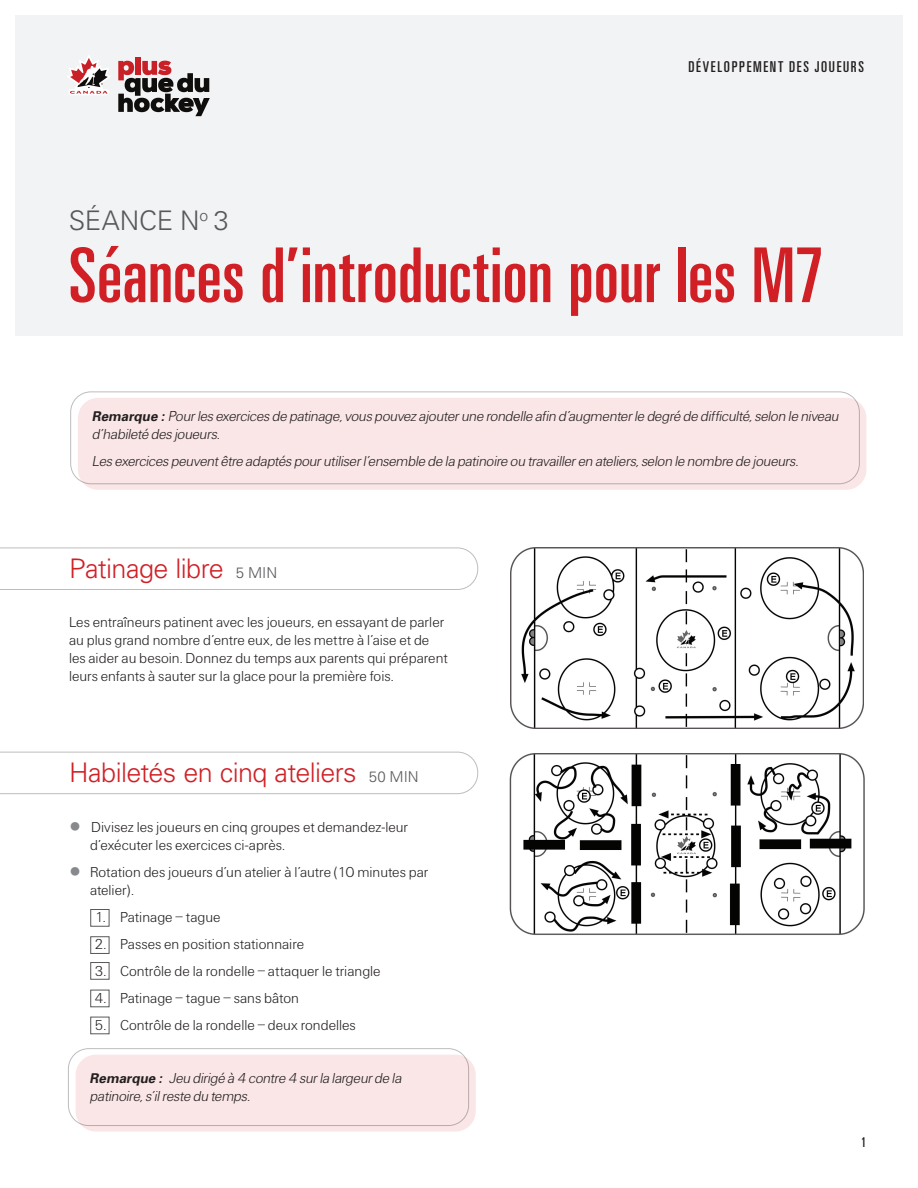
<style>
.page{position:relative;width:918px;height:1188px;background:#fff}
.page>*{position:absolute;margin:0;border:0;box-sizing:border-box;transform-origin:0 0}
.t1{font:ultra-condensed 75.75px "Univers";letter-spacing:.005em;color:#d02026}
.t2{font:300 27px "Univers";letter-spacing:-.025em;color:#d02026}
.t3{font:300 27px "Univers";letter-spacing:-.005em;color:#57585a}
.t4{font:15px/18px "Univers U45";color:#231f20}
.t5{font:italic 15px/18px "Univers U45";color:#231f20}
.t6{font:ultra-condensed 15px "Univers";letter-spacing:.11em;color:#231f20}
.t7{font:ultra-condensed 13.5px "Univers";color:#231f20}
.s1{font-family:"Univers";font-weight:700;font-size:13.5px}
.s2{font-size:15px;color:#57585a}
.s3{font-family:"Univers";font-weight:300;font-size:24px;color:#87898c}
</style>
<div class="page">
<img style="left:510px;top:548px;width:354px;height:181px">
<img style="left:509px;top:753px;width:356px;height:182px">
<div style="left:0;top:0;width:918px;height:343px;background:#f2f3f4"></div>
<div style="left:0;top:0;width:918px;height:351px;border:15px solid #fff"></div>
<svg style="left:0;top:548px;width:478px;height:42px"></svg>
<svg style="left:0;top:752px;width:478px;height:42px"></svg>
<div style="left:78px;top:398px;width:788px;height:92px;background:#fae6e7;border-radius:20px"></div>
<div style="left:70px;top:392px;width:790px;height:92px;border:1px solid #231f20;border-radius:20px"></div>
<div style="left:91px;top:909px;width:18px;height:17px;border:1px solid #57585a"></div>
<div style="left:91px;top:990px;width:18px;height:17px;border:1px solid #57585a"></div>
<div style="left:76px;top:1055px;width:400px;height:77px;background:#fae6e7;border-radius:20px"></div>
<div style="left:68px;top:1048px;width:401px;height:78px;border:1px solid #231f20;border-radius:20px"></div>
<div style="left:91px;top:1017px;width:18px;height:17px;border:1px solid #57585a"></div>
<svg style="left:67px;top:55px;width:43px;height:40px"></svg>
<div style="left:135px;top:58px;width:6px;height:17px;background:#c82026"></div>
<svg style="left:118px;top:61px;width:92px;height:55px"></svg>
<p class="t6" style="left:688px;top:59px;width:177px">DÉVELOPPEMENT DES JOUEURS</p>
<h2 class="t3" style="left:69px;top:204px;width:162px">SÉANCE N<sup>o</sup> 3</h2>
<h1 class="t1" style="left:69px;top:232px;width:756px">Séances d’introduction pour les M7</h1>
<p class="t5" style="left:92px;top:407px;width:751px"><span class="s1">Remarque :</span> Pourlesexercicesde patinage,vouspouvezajouterune rondelle afin d’augmenterle degré de difficulté,selon le niveau d’habileté desjoueurs.</p>
<p class="t5" style="left:92px;top:452px;width:711px">Lesexercicespeuventêtre adaptéspourutiliserl’ensemble de la patinoire ou travailleren ateliers,selon le nombre de joueurs.</p>
<h2 class="t2" style="left:69px;top:552px;width:210px">Patinage libre <span class="s2">5 MIN</span></h2>
<p class="t4" style="left:69px;top:614px;width:380px">Les entraîneurs patinent avec les joueurs, en essayant de parler au plus grand nombre d’entre eux, de les mettre à l’aise et de les aider au besoin. Donnez du temps aux parents qui préparent leurs enfants à sauter sur la glace pour la première fois.</p>
<h2 class="t2" style="left:69px;top:756px;width:351px">Habiletés en cinq ateliers <span class="s2">50 MIN</span></h2>
<p class="t4" style="left:90px;top:818px;width:320px;text-indent:-21px"><span class="s3">•</span> Divisez les joueurs en cinq groupes et demandez-leur d’exécuter les exercices ci-après.</p>
<p class="t4" style="left:90px;top:863px;width:340px;text-indent:-21px"><span class="s3">•</span> Rotation des joueurs d’un atelier à l’autre (10 minutes par atelier).</p>
<p class="t4" style="left:94px;top:908px;width:128px">1. Patinage – tague</p>
<p class="t4" style="left:94px;top:935px;width:211px">2. Passes en position stationnaire</p>
<p class="t4" style="left:94px;top:962px;width:288px">3. Contrôle de la rondelle – attaquer le triangle</p>
<p class="t4" style="left:94px;top:989px;width:206px">4. Patinage – tague – sans bâton</p>
<p class="t4" style="left:94px;top:1016px;width:263px">5. Contrôle de la rondelle – deux rondelles</p>
<p class="t5" style="left:90px;top:1069px;width:316px"><span class="s1">Remarque :</span> Jeu dirigé à 4 contre 4 surla largeurde la patinoire,s’ilreste du temps.</p>
<p class="t7" style="left:861px;top:1135px;width:7px">1</p>
</div>
